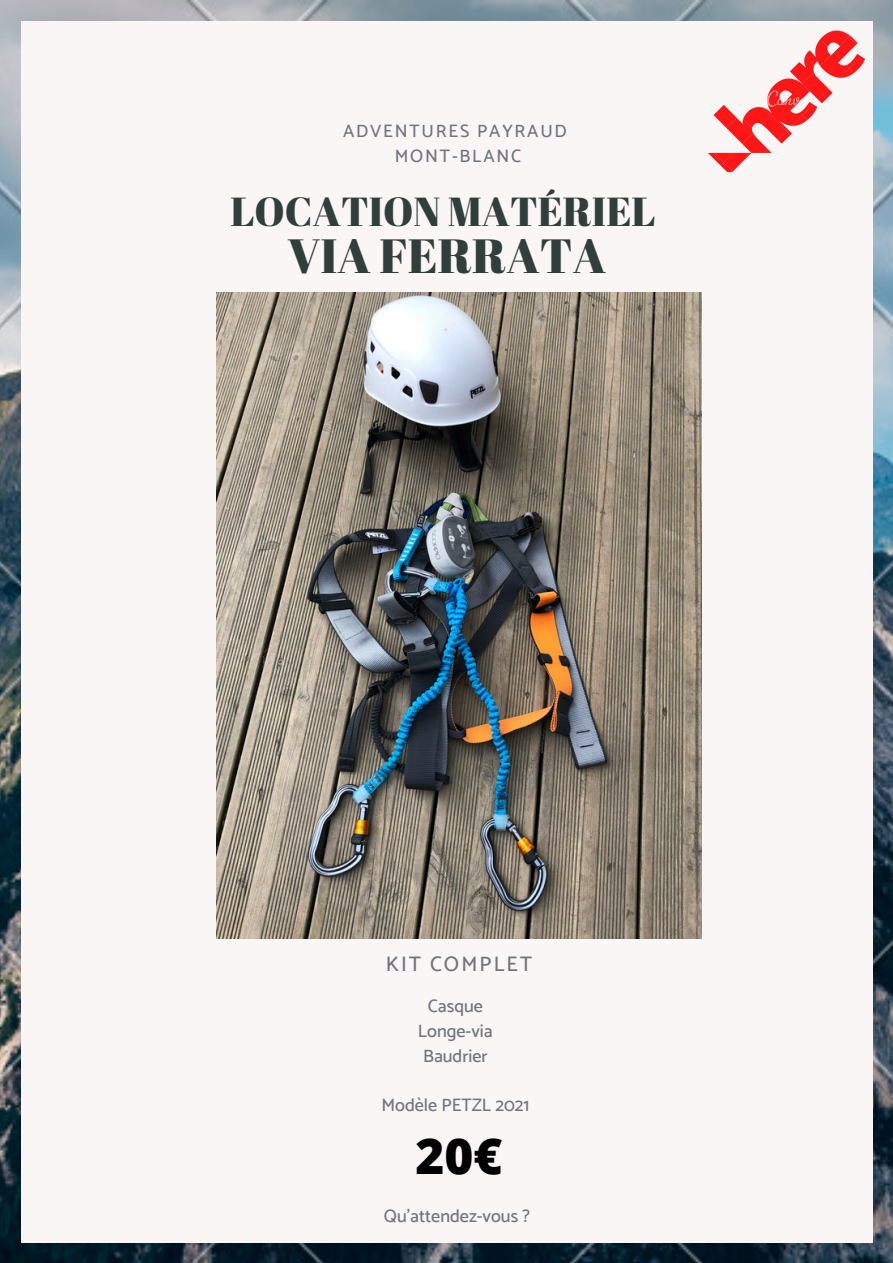
<style>
.page{position:relative;width:893px;height:1263px;background:#fff}
.page>*{position:absolute;margin:0;border:0;box-sizing:border-box;transform-origin:0 0}
.t1{font:800 49.5px "Open Sans";color:#000}
.t2{font:48px "Abril Fatface";color:#303f3c}
.t3{font:40.5px "Abril Fatface";color:#303f3c}
.t4{font:500 21px "Catamaran";letter-spacing:.1em;color:#70747d}
.t5{font:500 18px "Catamaran";color:#70747d}
.t6{font:500 18px "Catamaran";letter-spacing:.1em;color:#70747d}
</style>
<div class="page">
<img style="left:0;top:0;width:893px;height:1263px">
<div style="left:21px;top:21px;width:851px;height:1221px;background:#faf6f6"></div>
<img style="left:216px;top:292px;width:486px;height:646px">
<img style="left:709px;top:30px;width:156px;height:142px">
<p class="t6" style="left:343px;top:121px;width:225px">ADVENTURES PAYRAUD</p>
<p class="t6" style="left:395px;top:145px;width:128px">MONT-BLANC</p>
<p class="t3" style="left:230px;top:183px;width:427px">LOCATION MATÉRIEL</p>
<p class="t2" style="left:287px;top:222px;width:320px">VIA FERRATA</p>
<p class="t4" style="left:386px;top:951px;width:148px">KIT COMPLET</p>
<p class="t5" style="left:428px;top:995px;width:57px">Casque</p>
<p class="t5" style="left:418px;top:1020px;width:76px">Longe-via</p>
<p class="t5" style="left:423px;top:1045px;width:66px">Baudrier</p>
<p class="t5" style="left:381px;top:1094px;width:149px">Modèle PETZL 2021</p>
<p class="t1" style="left:415px;top:1121px;width:88px">20€</p>
<p class="t5" style="left:384px;top:1205px;width:148px">Qu'attendez-vous ?</p>
</div>
